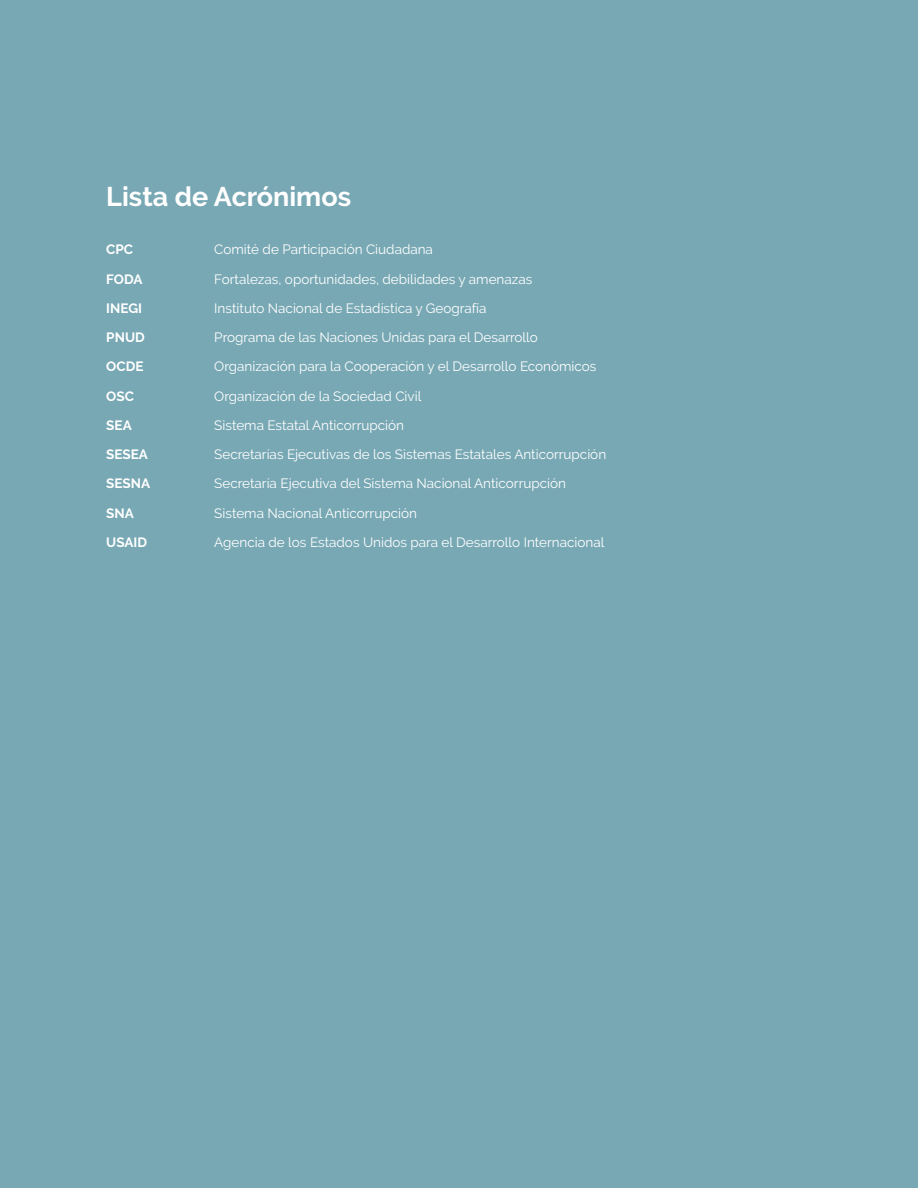
<style>
.page{position:relative;width:918px;height:1188px;background:#78a8b4}
.page>*{position:absolute;margin:0;border:0;box-sizing:border-box;transform-origin:0 0}
.t1{font:700 27px "Raleway";color:#fff}
.t2{font:13.5px "Raleway";color:#fff}
.t3{font:700 13.5px "Raleway";color:#fff}
</style>
<div class="page">
<h1 class="t1" style="left:106px;top:181px;width:246px">Lista de Acrónimos</h1>
<p class="t3" style="left:106px;top:242px;width:28px">CPC</p>
<p class="t2" style="left:214px;top:242px;width:220px">Comité de Participación Ciudadana</p>
<p class="t3" style="left:106px;top:271px;width:38px">FODA</p>
<p class="t2" style="left:214px;top:271px;width:320px">Fortalezas, oportunidades, debilidades y amenazas</p>
<p class="t3" style="left:106px;top:300px;width:37px">INEGI</p>
<p class="t2" style="left:214px;top:300px;width:274px">Instituto Nacional de Estadística y Geografía</p>
<p class="t3" style="left:106px;top:330px;width:40px">PNUD</p>
<p class="t2" style="left:214px;top:329px;width:325px">Programa de las Naciones Unidas para el Desarrollo</p>
<p class="t3" style="left:106px;top:359px;width:39px">OCDE</p>
<p class="t2" style="left:214px;top:359px;width:384px">Organización para la Cooperación y el Desarrollo Económicos</p>
<p class="t3" style="left:106px;top:388px;width:29px">OSC</p>
<p class="t2" style="left:214px;top:388px;width:209px">Organización de la Sociedad Civil</p>
<p class="t3" style="left:106px;top:417px;width:27px">SEA</p>
<p class="t2" style="left:214px;top:417px;width:191px">Sistema Estatal Anticorrupción</p>
<p class="t3" style="left:106px;top:447px;width:43px">SESEA</p>
<p class="t2" style="left:214px;top:446px;width:393px">Secretarías Ejecutivas de los Sistemas Estatales Anticorrupción</p>
<p class="t3" style="left:106px;top:476px;width:45px">SESNA</p>
<p class="t2" style="left:214px;top:476px;width:353px">Secretaría Ejecutiva del Sistema Nacional Anticorrupción</p>
<p class="t3" style="left:106px;top:505px;width:29px">SNA</p>
<p class="t2" style="left:214px;top:505px;width:204px">Sistema Nacional Anticorrupción</p>
<p class="t3" style="left:106px;top:534px;width:42px">USAID</p>
<p class="t2" style="left:214px;top:534px;width:392px">Agencia de los Estados Unidos para el Desarrollo Internacional</p>
</div>
